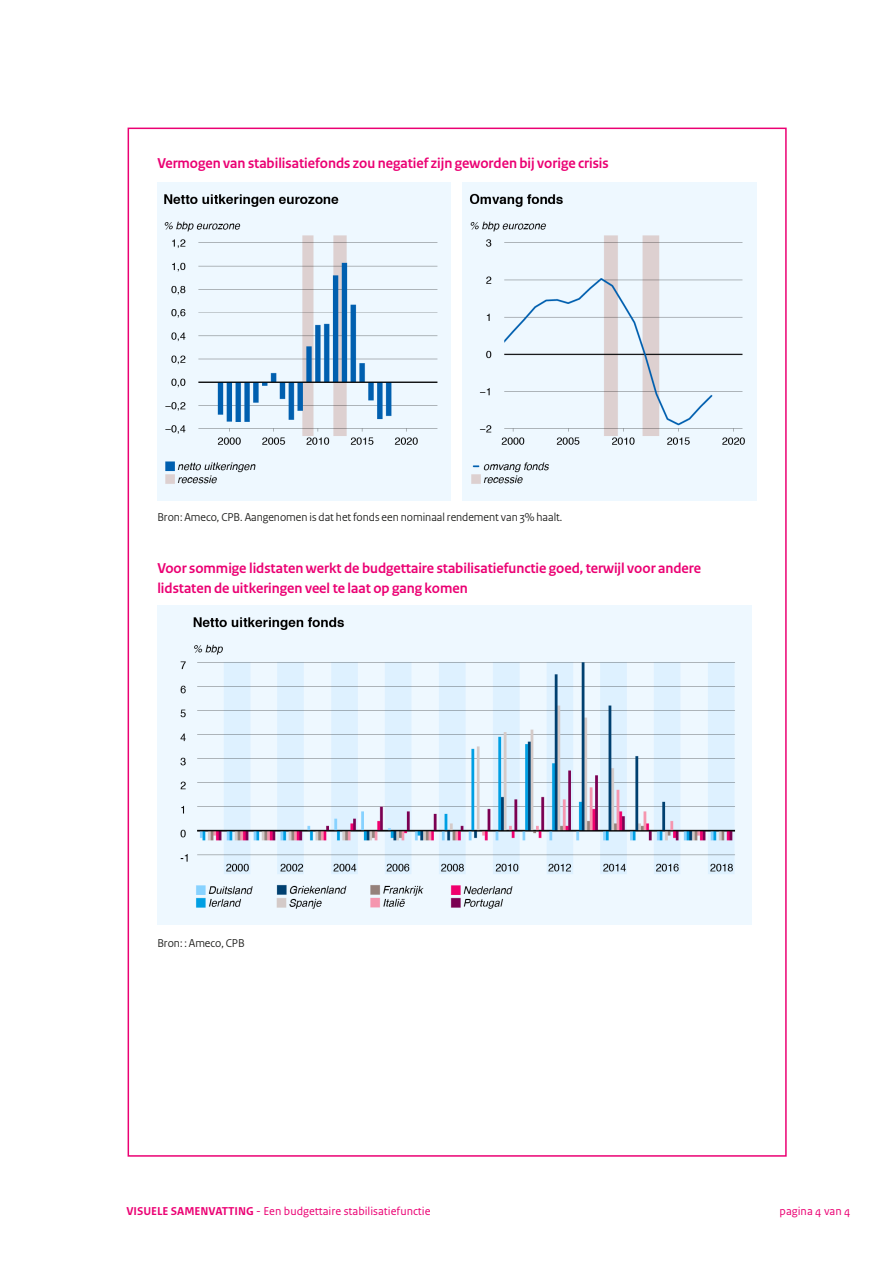
<style>
.page{position:relative;width:893px;height:1263px;background:#fff}
.page>*{position:absolute;margin:0;border:0;box-sizing:border-box;transform-origin:0 0}
.CPB_binnenwerk_kop_2{font:700 15px/20.2px "Rijksoverheid Sans Heading";color:#eb0073}
.CPB_binnenwerk_kop_2-2{font:12px "Rijksoverheid Sans Heading";color:#1d1d1b}
.t1{font:12px "Rijksoverheid Sans Text";color:#eb0073}
.s1{font-weight:700}
</style>
<div class="page">
<img style="left:157px;top:183px;width:294px;height:318px">
<img style="left:463px;top:183px;width:293px;height:318px">
<img style="left:157px;top:606px;width:594px;height:318px">
<p class="CPB_binnenwerk_kop_2" style="left:157px;top:153px;width:453px">Vermogen van stabilisatiefonds zou negatief zijn geworden bij vorige crisis</p>
<p class="CPB_binnenwerk_kop_2-2" style="left:157px;top:510px;width:406px">Bron: Ameco, CPB. Aangenomen is dat het fonds een nominaal rendement van 3% haalt.</p>
<p class="CPB_binnenwerk_kop_2" style="left:157px;top:558px;width:545px">Voor sommige lidstaten werkt de budgettaire stabilisatiefunctie goed, terwijl voor andere lidstaten de uitkeringen veel te laat op gang komen</p>
<p class="CPB_binnenwerk_kop_2-2" style="left:157px;top:936px;width:89px">Bron: : Ameco, CPB</p>
<p class="t1" style="left:126px;top:1204px;width:306px"><span class="s1">VISUELE SAMENVATTING</span> - Een budgettaire stabilisatiefunctie</p>
<p class="t1" style="left:780px;top:1204px;width:72px">pagina 4 van 4</p>
</div>
